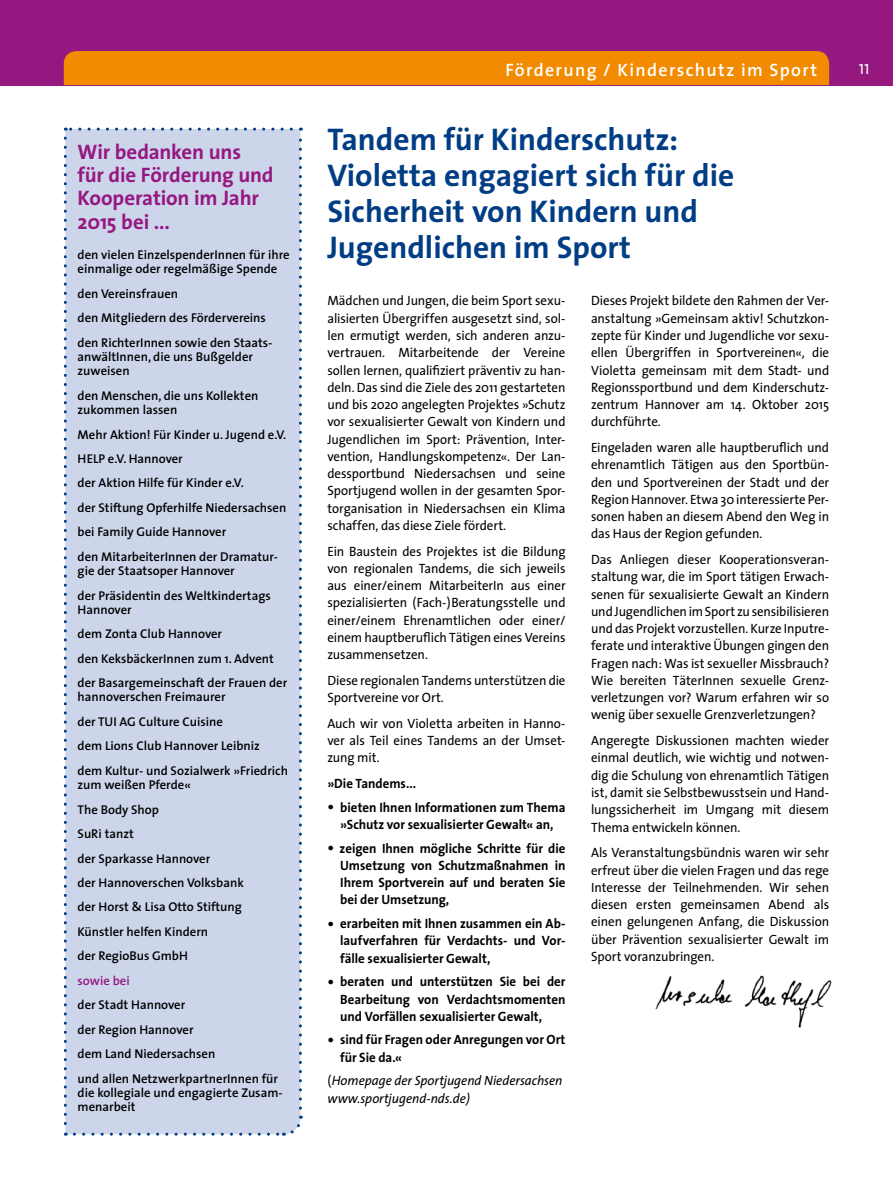
<style>
.page{position:relative;width:893px;height:1191px;background:#fff}
.page>*{position:absolute;margin:0;border:0;box-sizing:border-box;transform-origin:0 0}
.t1{font:700 31.5px/36px "The Sans";color:#003d84}
.t2{font:700 21px/23.2px "The Sans";letter-spacing:-.01em;color:#951881}
.t3{font:600 18px "The Sans";letter-spacing:.075em;color:#fff}
.t4{font:15px "The Sans Caps";color:#fff}
.t5{font:13.5px/17.2px "The Sans";letter-spacing:-.01em;color:#000;text-align:justify;scale:.96 1}
.t6{font:700 13.5px/17.2px "The Sans";color:#000;text-align:justify;scale:.96 1}
.t7{font:italic 13.5px/17.2px "The Sans";letter-spacing:-.005em;color:#000;scale:.96 1}
.t8{font:600 12.75px/24.5px "The Sans";color:#000}
.t9{font:600 12.75px "The Sans";color:#951881}
.s1{font-weight:900;font-size:21px}
.s2{font-style:normal}
</style>
<div class="page">
<img style="left:655px;top:975px;width:177px;height:53px">
<div style="left:0;top:0;width:893px;height:85px;background:#951881"></div>
<div style="left:64px;top:51px;width:765px;height:34px;background:#f28b00"></div>
<div style="left:65px;top:129px;width:235px;height:1005px;background:#cdd5ea"></div>
<svg style="left:64px;top:138px;width:3px;height:997px"></svg>
<svg style="left:74px;top:1115px;width:229px;height:21px;background:#c9d2e7"></svg>
<svg style="left:299px;top:128px;width:3px;height:980px"></svg>
<svg style="left:65px;top:128px;width:226px;height:3px"></svg>
<h2 class="t2" style="left:78px;top:139px;width:197px">Wir bedanken uns<br>für die Förderung und<br>Kooperation im Jahr<br>2015 bei ...</h2>
<p class="t8" style="left:78px;top:247px;width:214px;line-height:14.2px">den vielen EinzelspenderInnen für ihre einmalige oder regelmäßige Spende</p>
<p class="t8" style="left:78px;top:281px;width:196px">den Vereinsfrauen<br>den Mitgliedern des Fördervereins den RichterInnen sowie den Staats-</p>
<p class="t8" style="left:78px;top:349px;width:177px;line-height:14.2px">anwältInnen, die uns Bußgelder zuweisen</p>
<p class="t8" style="left:78px;top:388px;width:182px;line-height:14.2px">den Menschen, die uns Kollekten zukommen lassen</p>
<p class="t8" style="left:78px;top:421px;width:210px">Mehr Aktion! Für Kinder u. Jugend e.V.<br>HE LP e.V. Hannover<br>der Aktion H ilfe für Kinder e.V.<br>der Stiftung Opferhilfe Niedersachsen bei Family Guide Hannover<br>den MitarbeiterInnen der Dramatur-</p>
<p class="t8" style="left:78px;top:558px;width:195px">gie der Staatsoper Hannover<br>der Präsidentin des Weltkindertags</p>
<p class="t8" style="left:78px;top:597px;width:211px">Hannover<br>dem Zonta Club Hannover<br>den KeksbäckerInnen zum 1. Advent der Basargemeinschaft der Frauen der</p>
<p class="t8" style="left:78px;top:684px;width:212px">hannoverschen Freimaurer<br>der TU I AG Culture Cuisine<br>dem Lions Club Hannover Leibniz<br>dem Kultur- und Sozialwerk »Friedrich</p>
<p class="t8" style="left:78px;top:772px;width:168px">zum weißen Pferde«<br>The Body Shop<br>SuRi tanzt<br>der Sparkasse Hannover<br>der Hannoverschen Volksbank der Horst &amp; Lisa Otto Stiftung<br>Künstler helfen Kindern<br>der RegioBus GmbH</p>
<p class="t9" style="left:78px;top:970px;width:54px">sowie bei</p>
<p class="t8" style="left:78px;top:992px;width:202px">der Stadt Hannover<br>der Region Hannover<br>dem Land Niedersachsen<br>und allen NetzwerkpartnerInnen für</p>
<p class="t8" style="left:78px;top:1085px;width:207px;line-height:14.2px">die kollegiale und engagierte Zusam&shy;menarbeit</p>
<h3 class="t3" style="left:505px;top:55px;width:313px">Förderung / Kinderschutz im Sport</h3>
<p class="t4" style="left:859px;top:56px;width:12px">11</p>
<h1 class="t1" style="left:327px;top:121px;width:408px">Tandem für Kinderschutz:<br>Violetta engagiert sich für die<br>Sicherheit von Kindern und<br>Jugendlichen im Sport</h1>
<p class="t5" style="left:327px;top:292px;width:250px">Mädchen und Jungen, die beim Sport sexu&shy;alisierten Übergriffen ausgesetzt sind, sol&shy;len ermutigt werden, sich anderen anzu&shy;vertrauen. Mitarbeitende der Vereine sollen lernen, qualifiziert präventiv zu han&shy;deln. Das sind die Ziele des 2011 gestarteten und bis 2020 angelegten Projektes »Schutz vor sexualisierter Gewalt von Kindern und Jugendlichen im Sport: Prävention, Inter&shy;vention, Handlungskompetenz«. Der Lan&shy;dessportbund Niedersachsen und seine Sportjugend wollen in der gesamten Spor&shy;torganisation in Niedersachsen ein Klima schaffen, das diese Ziele fördert.</p>
<p class="t5" style="left:327px;top:542px;width:250px">Ein Baustein des Projektes ist die Bildung von regionalen Tandems, die sich jeweils aus einer/einem MitarbeiterIn aus einer spezialisierten (Fach-)Beratungsstelle und einer/einem Ehrenamtlichen oder einer/ einem hauptberuflich Tätigen eines Vereins zusammensetzen.</p>
<p class="t5" style="left:327px;top:671px;width:250px">Diese regionalen Tandems unterstützen die<br>Sportvereine vor Ort.</p>
<p class="t5" style="left:327px;top:714px;width:250px">Auch wir von Violetta arbeiten in Hanno&shy;ver als Teil eines Tandems an der Umset&shy;zung mit.</p>
<p class="t6" style="left:327px;top:771px;width:250px;line-height:23.5px">»Die Tandems...<br><span class="s1">·</span> bieten Ihnen Informationen zum Thema</p>
<p class="t6" style="left:327px;top:812px;width:250px;line-height:23.7px;text-align:center">»Schutz vor sexualisierter Gewalt« an,<br><span class="s1">·</span> zeigen Ihnen mögliche Schritte für die</p>
<p class="t6" style="left:340px;top:856px;width:236px">Umsetzung von Schutzmaßnahmen in Ihrem Sportverein auf und beraten Sie bei der Umsetzung,</p>
<p class="t6" style="left:340px;top:914px;width:236px;text-indent:-13px"><span class="s1">·</span> erarbeiten mit Ihnen zusammen ein Ab&shy;laufverfahren für Verdachts- und Vor&shy;fälle sexualisierter Gewalt,</p>
<p class="t6" style="left:340px;top:972px;width:236px;text-indent:-13px"><span class="s1">·</span> beraten und unterstützen Sie bei der Bearbeitung von Verdachtsmomenten und Vorfällen sexualisierter Gewalt,</p>
<p class="t6" style="left:340px;top:1030px;width:236px;text-indent:-13px"><span class="s1">·</span> sind für Fragen oder Anregungen vor Ort für Sie da.«</p>
<p class="t7" style="left:327px;top:1071px;width:246px"><span class="s2">(</span>Homepage der Sportjugend Niedersachsen www.sportjugend-nds.de)</p>
<p class="t5" style="left:591px;top:292px;width:250px">Dieses Projekt bildete den Rahmen der Ver&shy;anstaltung »Gemeinsam aktiv! Schutzkon&shy;zepte für Kinder und Jugendliche vor sexu&shy;ellen Übergriffen in Sportvereinen«, die Violetta gemeinsam mit dem Stadt- und Regionssportbund und dem Kinderschutz&shy;zentrum Hannover am 14. Oktober 2015 durchführte.</p>
<p class="t5" style="left:591px;top:438px;width:250px">Eingeladen waren alle hauptberuflich und ehrenamtlich Tätigen aus den Sportbün&shy;den und Sportvereinen der Stadt und der Region Hannover. Etwa 30 interessierte Per&shy;sonen haben an diesem Abend den Weg in das Haus der Region gefunden.</p>
<p class="t5" style="left:591px;top:550px;width:250px">Das Anliegen dieser Kooperationsveran&shy;staltung war, die im Sport tätigen Erwach&shy;senen für sexualisierte Gewalt an Kindern und Jugendlichen im Sport zu sensibilisieren und das Projekt vorzustellen. Kurze Inputre&shy;ferate und interaktive Übungen gingen den Fragen nach: Was ist sexueller Missbrauch?<br>Wie bereiten TäterInnen sexuelle Grenz&shy;verletzungen vor? Warum erfahren wir so wenig über sexuelle Grenzverletzungen?</p>
<p class="t5" style="left:591px;top:731px;width:250px">Angeregte Diskussionen machten wieder einmal deutlich, wie wichtig und notwen&shy;dig die Schulung von ehrenamtlich Tätigen ist, damit sie Selbstbewusstsein und Hand&shy;lungssicherheit im Umgang mit diesem Thema entwickeln können.</p>
<p class="t5" style="left:591px;top:843px;width:250px">Als Veranstaltungsbündnis waren wir sehr erfreut über die vielen Fragen und das rege Interesse der Teilnehmenden. Wir sehen diesen ersten gemeinsamen Abend als einen gelungenen Anfang, die Diskussion über Prävention sexualisierter Gewalt im Sport voranzubringen.</p>
</div>
